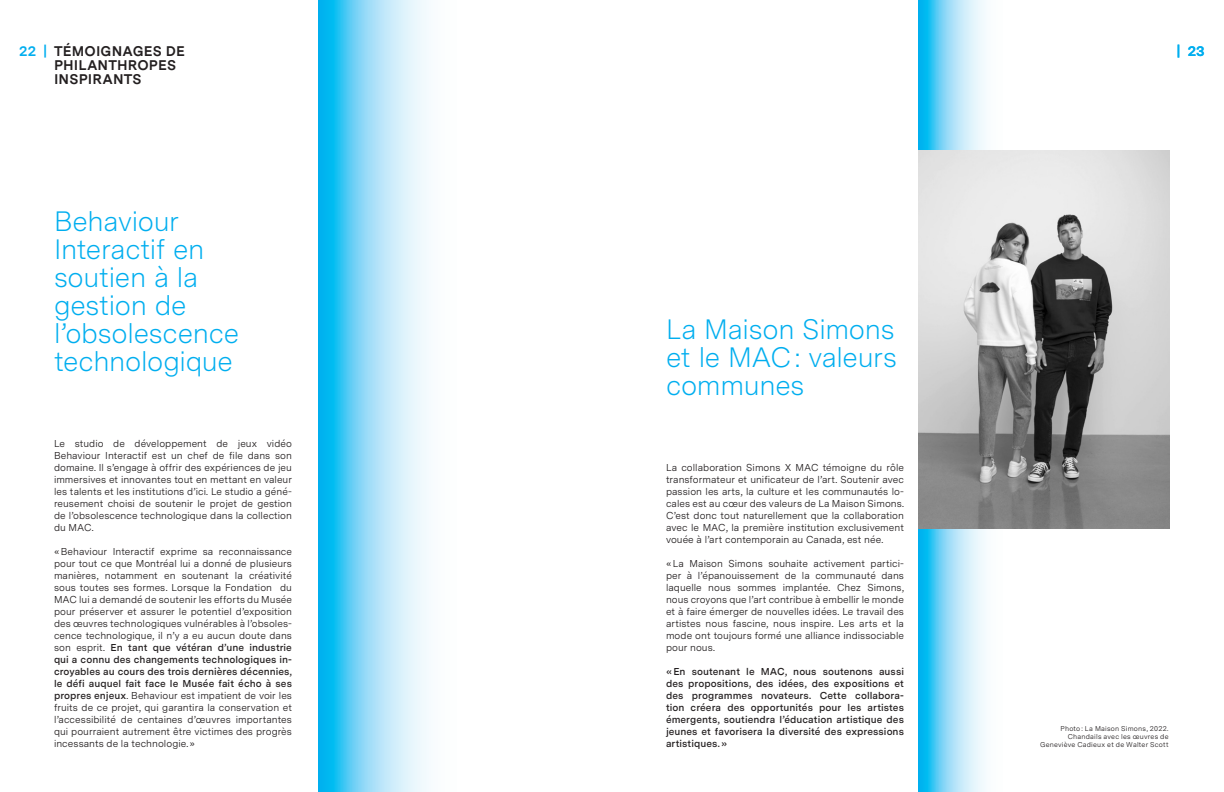
<style>
.page{position:relative;width:1224px;height:792px;background:#fff}
.page>*{position:absolute;margin:0;border:0;box-sizing:border-box;transform-origin:0 0}
.t1{font:300 28px/28px "Messina Sans";letter-spacing:-.01em;color:#00aeef}
.t2{font:700 14px/14px "Messina Sans";letter-spacing:.01em;color:#231f20}
.t3{font:700 14px "Messina Sans";color:#00aeef}
.t4{font:10px/12px "Messina Sans";letter-spacing:.005em;color:#231f20;text-align:justify}
.t5{font:600 10px/12px "Messina Sans";letter-spacing:.005em;color:#231f20;text-align:justify}
.t6{font:7px/8px "Messina Sans";letter-spacing:.03em;color:#231f20;text-align:right}
.s1{font-weight:600}
</style>
<div class="page">
<svg style="left:318px;top:0;width:111px;height:792px;background:#8cdbf7"></svg>
<svg style="left:918px;top:0;width:94px;height:792px"></svg>
<img style="left:918px;top:151px;width:252px;height:378px">
<h2 class="t2" style="left:54px;top:43px;width:132px">TÉMOIGNAGES DE<br>PHILANTHROPES<br>INSPIRANTS</h2>
<h2 class="t3" style="left:19px;top:40px;width:29px">22 |</h2>
<h2 class="t3" style="left:1177px;top:40px;width:29px">| 23</h2>
<h1 class="t1" style="left:54px;top:206px;width:187px">Behaviour<br>Interactif en soutien à la gestion de l’obsolescence technologique</h1>
<p class="t4" style="left:54px;top:437px;width:240px">Le studio de développement de jeux vidéo Behaviour Interactif est un chef de file dans son domaine. Il s’engage à offrir des expériences de jeu immersives et innovantes tout en mettant en valeur les talents et les institutions d’ici. Le studio a géné&shy;reusement choisi de soutenir le projet de gestion de l’obsolescence technologique dans la collection du MAC.</p>
<p class="t4" style="left:54px;top:545px;width:240px">«Behaviour Interactif exprime sa reconnaissance pour tout ce que Montréal lui a donné de plusieurs manières, notamment en soutenant la créativité sous toutes ses formes. Lorsque la Fondation du MAC lui a demandé de soutenir les efforts du Musée pour préserver et assurer le potentiel d’exposition des œuvres technologiques vulnérables à l’obsoles&shy;cence technologique, il n’y a eu aucun doute dans son esprit. <span class="s1">En tant que vétéran d’une industrie qui a connu des changements technologiques in&shy;croyables au cours des trois dernières décennies, le défi auquel fait face le Musée fait écho à ses propres enjeux</span>. Behaviour est impatient de voir les fruits de ce projet, qui garantira la conservation et l’accessibilité de centaines d’œuvres importantes qui pourraient autrement être victimes des progrès incessants de la technologie.»</p>
<h1 class="t1" style="left:666px;top:314px;width:232px;text-align:justify">La Maison Simons et le MAC: valeurs communes</h1>
<p class="t4" style="left:666px;top:461px;width:240px">La collaboration Simons X MAC témoigne du rôle transformateur et unificateur de l’art. Soutenir avec passion les arts, la culture et les communautés lo&shy;cales est au cœur des valeurs de La Maison Simons.<br>C’est donc tout naturellement que la collaboration avec le MAC, la première institution exclusivement vouée à l’art contemporain au Canada, est née.</p>
<p class="t4" style="left:666px;top:557px;width:240px">«La Maison Simons souhaite activement partici&shy;per à l’épanouissement de la communauté dans laquelle nous sommes implantée. Chez Simons, nous croyons que l’art contribue à embellir le monde et à faire émerger de nouvelles idées. Le travail des artistes nous fascine, nous inspire. Les arts et la mode ont toujours formé une alliance indissociable pour nous.</p>
<p class="t5" style="left:666px;top:665px;width:240px">«En soutenant le MAC, nous soutenons aussi des propositions, des idées, des expositions et des programmes novateurs. Cette collabora&shy;tion créera des opportunités pour les artistes émergents, soutiendra l’éducation artistique des jeunes et favorisera la diversité des expressions artistiques.»</p>
<p class="t6" style="left:1040px;top:724px;width:130px">Photo: La Maison Simons, 2022.<br>Chandails avec les œuvres de<br>Geneviève Cadieux et de Walter Scott</p>
</div>
